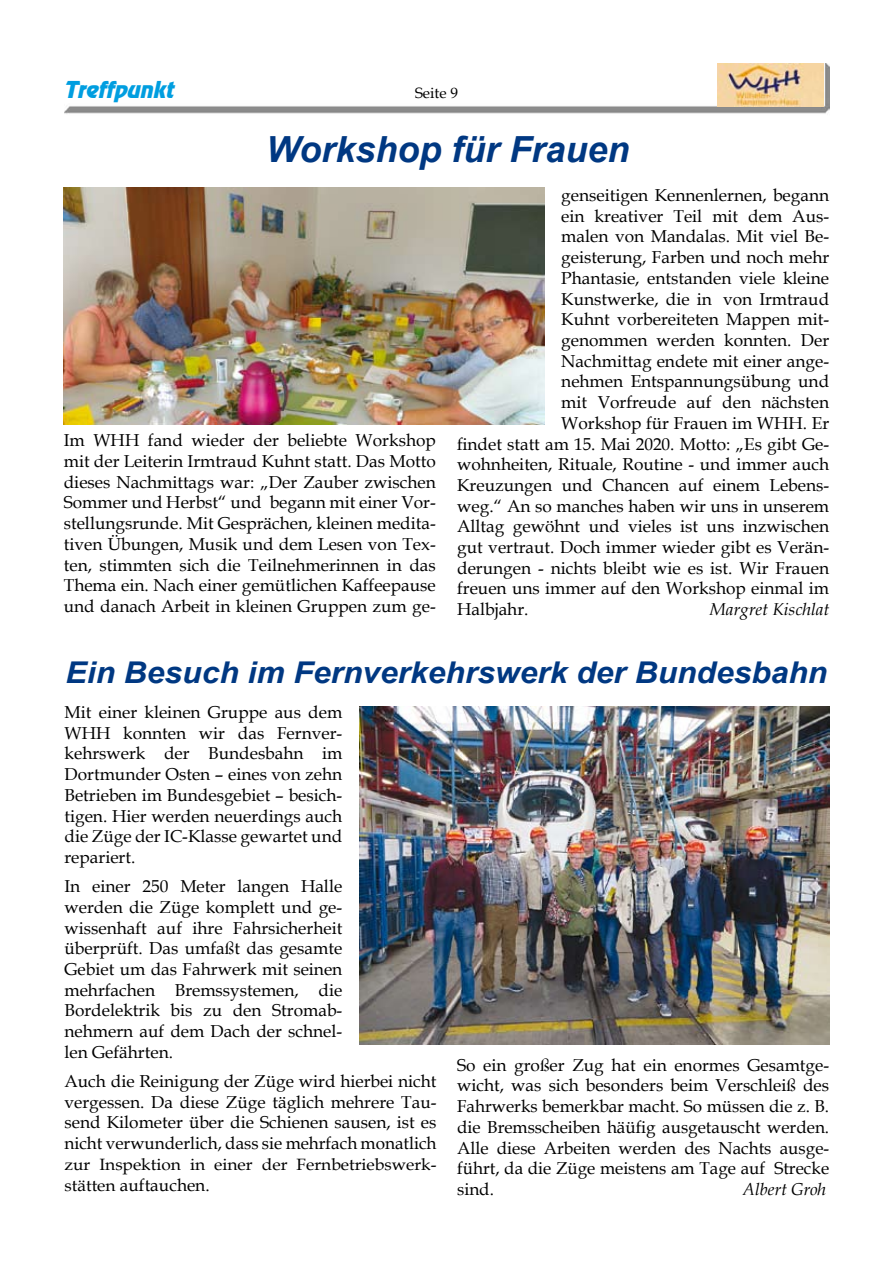
<style>
.page{position:relative;width:893px;height:1263px;background:#fff}
.page>*{position:absolute;margin:0;border:0;box-sizing:border-box;transform-origin:0 0}
.t1{font:italic 700 36px "Arial";color:#003882}
.t2{font:italic 700 30px "Arial";color:#003882;scale:1.06 1}
.t3{font:italic 21px "Revue";color:#009ee0}
.t4{font:17.25px/20.7px "Book Antiqua";color:#000;text-align:justify}
.t5{font:italic 17.25px "Book Antiqua";color:#000}
.t6{font:16.35px "Book Antiqua";color:#000;scale:1.05 1}
.t7{font:15px "Book Antiqua";color:#000}
.s1{font-size:16.35px}
</style>
<div class="page">
<img style="left:64px;top:64px;width:765px;height:50px">
<img style="left:718px;top:64px;width:106px;height:42px">
<img style="left:360px;top:707px;width:469px;height:338px">
<img style="left:64px;top:188px;width:480px;height:236px">
<p class="t3" style="left:64px;top:76px;width:117px">Treffpunkt</p>
<p class="t7" style="left:415px;top:83px;width:33px">Seite</p>
<h1 class="t1" style="left:266px;top:126px;width:365px">Workshop für Frauen</h1>
<p class="t4" style="left:64px;top:430px;width:374px">Im WHH fand wieder der beliebte Workshop mit der Leiterin Irmtraud Kuhnt statt. Das Motto dieses Nachmittags war: „Der Zauber zwischen Sommer und Herbst“ und begann mit einer Vor&shy;stellungsrunde. Mit Gesprächen, kleinen medita&shy;tiven Übungen, Musik und dem Lesen von Tex&shy;ten, stimmten sich die Teilnehmerinnen in das Thema ein. Nach einer gemütlichen Kaffeepause und danach Arbeit in kleinen Gruppen zum ge-</p>
<p class="t4" style="left:561px;top:184px;width:269px">genseitigen Kennenlernen, begann</p>
<p class="t4" style="left:561px;top:205px;width:269px">ein kreativer Teil mit dem Aus-</p>
<p class="t4" style="left:561px;top:226px;width:269px">malen von Mandalas. Mit viel Be-</p>
<p class="t4" style="left:561px;top:247px;width:269px">geisterung, Farben und noch mehr</p>
<p class="t4" style="left:561px;top:267px;width:269px">Phantasie, entstanden viele kleine</p>
<p class="t4" style="left:561px;top:288px;width:269px">Kunstwerke, die in von Irmtraud</p>
<p class="t4" style="left:561px;top:309px;width:269px">Kuhnt vorbereiteten Mappen mit-</p>
<p class="t4" style="left:561px;top:329px;width:269px">genommen werden konnten. Der</p>
<p class="t4" style="left:561px;top:350px;width:269px">Nachmittag endete mit einer ange-</p>
<p class="t4" style="left:561px;top:371px;width:269px">nehmen Entspannungsübung und</p>
<p class="t4" style="left:561px;top:391px;width:269px">mit Vorfreude auf den nächsten</p>
<p class="t4" style="left:561px;top:412px;width:269px">Workshop für Frauen im WHH. Er</p>
<p class="t4" style="left:457px;top:433px;width:374px">findet statt am 15. Mai 2020. Motto: „Es gibt Ge-</p>
<p class="t4" style="left:457px;top:454px;width:374px">wohnheiten, Rituale, Routine - und immer auch</p>
<p class="t4" style="left:457px;top:474px;width:374px">Kreuzungen und Chancen auf einem Lebens-</p>
<p class="t4" style="left:457px;top:495px;width:374px">weg.“ An so manches haben wir uns in unserem</p>
<p class="t4" style="left:457px;top:516px;width:374px">Alltag gewöhnt und vieles ist uns inzwischen</p>
<p class="t4" style="left:457px;top:536px;width:374px">gut vertraut. Doch immer wieder gibt es Verän-</p>
<p class="t4" style="left:457px;top:557px;width:374px">derungen - nichts bleibt wie es ist. Wir Frauen</p>
<p class="t4" style="left:457px;top:578px;width:374px">freuen uns immer auf den Workshop einmal im</p>
<p class="t4" style="left:457px;top:598px;width:73px">Halbjahr.</p>
<p class="t5" style="left:710px;top:597px;width:121px">Margret Kischlat</p>
<h2 class="t2" style="left:66px;top:653px;width:720px">Ein Besuch im Fernverkehrswerk der Bundesbahn</h2>
<p class="t4" style="left:64px;top:701px;width:279px">Mit einer kleinen Gruppe aus dem WHH konnten wir das Fernver&shy;kehrswerk der Bundesbahn im Dortmunder Osten – eines von zehn Betrieben im Bundesgebiet – besich&shy;tigen. Hier werden neuerdings auch die Züge der IC-Klasse gewartet und repariert.</p>
<p class="t4" style="left:64px;top:875px;width:279px">In einer 250 Meter langen Halle werden die Züge komplett und ge&shy;wissenhaft auf ihre Fahrsicherheit überprüft. Das umfaßt das gesamte Gebiet um das Fahrwerk mit seinen mehrfachen Bremssystemen, die Bordelektrik bis zu den Stromab&shy;nehmern auf dem Dach der schnel&shy;len Gefährten.</p>
<p class="t4" style="left:64px;top:1070px;width:374px">Auch die Reinigung der Züge wird hierbei nicht vergessen. Da diese Züge täglich mehrere Tau&shy;send Kilometer über die Schienen sausen, ist es nicht verwunderlich, dass sie mehrfach monatlich</p>
<p class="t6" style="left:64px;top:1153px;width:356px">zur Inspektion in einer der Fernbetriebswerk-</p>
<p class="t4" style="left:64px;top:1174px;width:147px"><span class="s1">stätten</span> auftauchen.</p>
<p class="t4" style="left:457px;top:1054px;width:374px">So ein großer Zug hat ein enormes Gesamtge&shy;wicht, was sich besonders beim Verschleiß des Fahrwerks bemerkbar macht. So müssen die z. B. die Bremsscheiben häüfig ausgetauscht werden.<br>Alle diese Arbeiten werden des Nachts ausge&shy;führt, da die Züge meistens am Tage auf Strecke sind.</p>
<p class="t5" style="left:743px;top:1177px;width:85px">Albert Groh</p>
</div>
